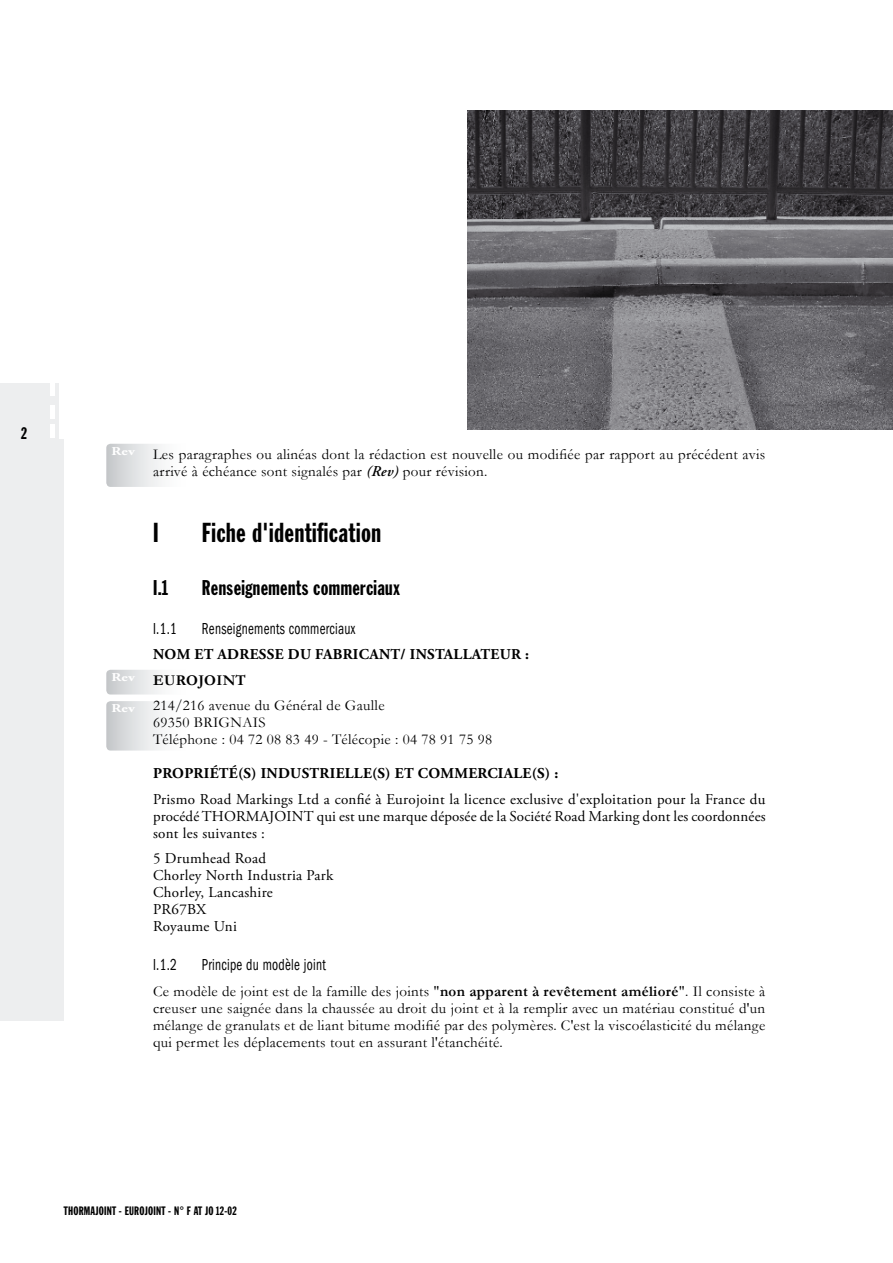
<style>
.page{position:relative;width:893px;height:1263px;background:#fff}
.page>*{position:absolute;margin:0;border:0;box-sizing:border-box;transform-origin:0 0}
.t1{font:27px "Franklin Gothic Extra Cond";letter-spacing:.02em;color:#000}
.t2{font:21px "Franklin Gothic Extra Cond";letter-spacing:.02em;color:#000}
.t3{font:condensed 16.5px "Franklin Gothic";letter-spacing:.02em;color:#000;scale:.8 1}
.t4{font:16.5px "Franklin Gothic Extra Cond";color:#000}
.t5{font:15px/17px "Garamond";letter-spacing:.02em;color:#000}
.t6{font:15px/17px "Adobe Garamond Pro";letter-spacing:.02em;color:#000;text-align:justify}
.t7{font:700 15px "Adobe Garamond Pro";letter-spacing:.02em;color:#000}
.t8{font:700 15px "Garamond";letter-spacing:.02em;color:#000}
.t9{font:12px "Franklin Gothic Extra Cond";letter-spacing:.02em;color:#000}
.t10{font:700 12px "Adobe Garamond Pro";letter-spacing:.015em;color:#fff;scale:1.25 1}
.s1{font-family:"Adobe Garamond Pro";font-weight:600;font-style:italic}
.s2{font-weight:700}
</style>
<div class="page">
<div style="left:0;top:383px;width:64px;height:637px;background:#edeeef"></div>
<div style="left:59px;top:383px;width:5px;height:55px;background:#fff"></div>
<div style="left:50px;top:382px;width:5px;height:14px;background:#fff"></div>
<div style="left:50px;top:405px;width:5px;height:13px;background:#fff"></div>
<div style="left:50px;top:425px;width:5px;height:13px;background:#fff"></div>
<img style="left:468px;top:110px;width:425px;height:319px">
<svg style="left:106px;top:701px;width:55px;height:49px"></svg>
<svg style="left:106px;top:670px;width:55px;height:24px"></svg>
<svg style="left:106px;top:444px;width:55px;height:43px"></svg>
<p class="t4" style="left:21px;top:424px;width:7px">2</p>
<p class="t5" style="left:153px;top:445px;width:614px;text-indent:-42px"><sup>Rev</sup> Les paragraphes ou alinéas dont la rédaction est nouvelle ou modifiée par rapport au précédent avis arrivé à échéance sont signalés par <span class="s1">(Rev)</span> pour révision.</p>
<p class="t10" style="left:111px;top:670px;width:20px">Rev</p>
<p class="t10" style="left:111px;top:701px;width:20px">Rev</p>
<h1 class="t1" style="left:153px;top:518px;width:7px">I</h1>
<h1 class="t1" style="left:202px;top:518px;width:181px">Fiche d'identification</h1>
<h2 class="t2" style="left:153px;top:576px;width:17px">I.1</h2>
<h2 class="t2" style="left:202px;top:576px;width:200px">Renseignements commerciaux</h2>
<p class="t3" style="left:153px;top:619px;width:31px">I.1.1</p>
<p class="t3" style="left:202px;top:619px;width:193px">Renseignements commerciaux</p>
<p class="t7" style="left:153px;top:646px;width:378px">NOM ET ADRESSE DU FABRICANT/ INSTALLATEUR :</p>
<p class="t8" style="left:153px;top:671px;width:94px">EUROJOINT</p>
<p class="t5" style="left:153px;top:697px;width:341px">214/216 avenue du Général de Gaulle<br>69350 BRIGNAIS<br>Téléphone : 04 72 08 83 49 - Télécopie : 04 78 91 75 98</p>
<p class="t7" style="left:153px;top:765px;width:407px">PROPRIÉTÉ(S) INDUSTRIELLE(S) ET COMMERCIALE(S) :</p>
<p class="t6" style="left:153px;top:791px;width:614px">Prismo Road Markings Ltd a confié à Eurojoint la licence exclusive d'exploitation pour la France du procédé THORMAJOINT qui est une marque déposée de la Société Road Marking dont les coordonnées sont les suivantes :</p>
<p class="t6" style="left:153px;top:850px;width:182px;text-align:left">5 Drumhead Road<br>Chorley North Industria Park<br>Chorley, Lancashire<br>PR67BX<br>Royaume Uni</p>
<p class="t3" style="left:153px;top:956px;width:31px">I.1.2</p>
<p class="t3" style="left:202px;top:956px;width:156px">Principe du modèle joint</p>
<p class="t5" style="left:153px;top:982px;width:614px;text-align:justify">Ce modèle de joint est de la famille des joints "<span class="s2">non apparent à revêtement amélioré</span>". Il consiste à creuser une saignée dans la chaussée au droit du joint et à la remplir avec un matériau constitué d'un mélange de granulats et de liant bitume modifié par des polymères. C'est la viscoélasticité du mélange qui permet les déplacements tout en assurant l'étanchéité.</p>
<p class="t9" style="left:64px;top:1205px;width:174px">THORMAJOINT - EUROJOINT - N° F AT JO 12-02</p>
</div>
